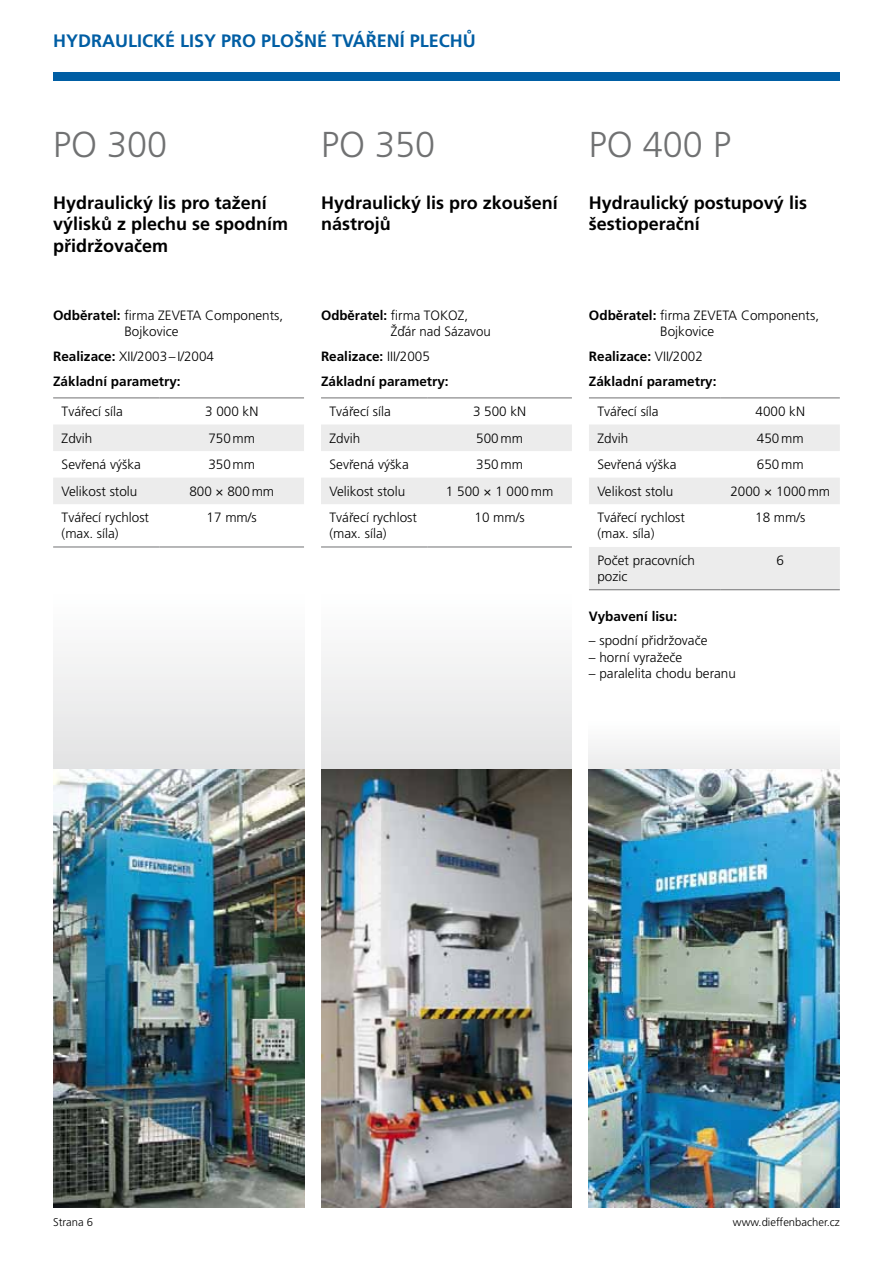
<style>
.page{position:relative;width:893px;height:1263px;background:#fff}
.page>*{position:absolute;margin:0;border:0;box-sizing:border-box;transform-origin:0 0}
.t1{font:300 36px "Frutiger CE";color:#707172}
.t2{font:700 18px/21.6px "Frutiger CE";color:#000}
.t3{font:700 18px "Frutiger CE";color:#005ea4}
.t4{font:300 13.5px/16.2px "Frutiger CE";color:#000}
.t5{font:700 13.5px/24.8px "Frutiger CE";color:#000}
.t6{font:300 11.25px "Frutiger CE";color:#000}
.s1{font-weight:700}
.s2{font-weight:300}
</style>
<div class="page">
<div style="left:53px;top:72px;width:787px;height:9px;background:#005ea4"></div>
<div style="left:589px;top:720px;width:251px;height:81px;background:#f5f5f5"></div>
<img style="left:589px;top:770px;width:251px;height:438px">
<svg style="left:321px;top:657px;width:251px;height:113px"></svg>
<svg style="left:53px;top:657px;width:251px;height:113px"></svg>
<svg style="left:589px;top:425px;width:251px;height:164px"></svg>
<hr style="left:589px;top:398px;width:132px;height:1px;background:#707172">
<hr style="left:721px;top:398px;width:119px;height:1px;background:#707172">
<hr style="left:589px;top:589px;width:132px;height:1px;background:#707172">
<hr style="left:721px;top:589px;width:119px;height:1px;background:#707172">
<svg style="left:321px;top:425px;width:251px;height:122px"></svg>
<hr style="left:321px;top:398px;width:106px;height:1px;background:#707172">
<hr style="left:427px;top:398px;width:145px;height:1px;background:#707172">
<hr style="left:321px;top:547px;width:106px;height:1px;background:#707172">
<hr style="left:427px;top:547px;width:145px;height:1px;background:#707172">
<img style="left:321px;top:770px;width:251px;height:438px">
<svg style="left:53px;top:425px;width:251px;height:122px"></svg>
<hr style="left:53px;top:398px;width:106px;height:1px;background:#707172">
<hr style="left:159px;top:398px;width:145px;height:1px;background:#707172">
<hr style="left:53px;top:547px;width:106px;height:1px;background:#707172">
<hr style="left:159px;top:547px;width:145px;height:1px;background:#707172">
<img style="left:53px;top:770px;width:251px;height:438px">
<p class="t3" style="left:53px;top:29px;width:424px">Hydraulické lisy pro plošné tváření plech ů</p>
<p class="t1" style="left:53px;top:124px;width:116px">PO 300</p>
<p class="t2" style="left:53px;top:193px;width:237px">Hydraulický lis pro tažení výlisků z plechu se spodním přidržovačem</p>
<p class="t4" style="left:124px;top:308px;width:160px;text-indent:-71px"><span class="s1">Odběratel:</span> firma ZEVETA Components,<br>Bojkovice</p>
<p class="t5" style="left:53px;top:345px;width:162px">Realizace: <span class="s2">XII/2003–I/2004<br></span>Základní parametry:</p>
<p class="t4" style="left:62px;top:404px;width:63px">Tvářecí síla</p>
<p class="t4" style="left:205px;top:404px;width:55px">3 000 kN</p>
<p class="t4" style="left:62px;top:431px;width:32px">Zdvih</p>
<p class="t4" style="left:208px;top:431px;width:48px">750mm</p>
<p class="t4" style="left:62px;top:457px;width:81px">Sevřená výška</p>
<p class="t4" style="left:208px;top:457px;width:48px">350mm</p>
<p class="t4" style="left:62px;top:484px;width:77px">Velikost stolu</p>
<p class="t4" style="left:189px;top:484px;width:86px">800 × 800mm</p>
<p class="t4" style="left:62px;top:510px;width:89px">Tvářecí rychlost (max. síla)</p>
<p class="t4" style="left:207px;top:510px;width:52px">17 mm/s</p>
<p class="t1" style="left:321px;top:124px;width:116px">PO 350</p>
<p class="t2" style="left:321px;top:193px;width:238px">Hydraulický lis pro zkoušení nástrojů</p>
<p class="t4" style="left:391px;top:308px;width:101px;text-indent:-70px"><span class="s1">Odběratel:</span> firma TOKOZ,<br>Žďár nad Sázavou</p>
<p class="t5" style="left:321px;top:345px;width:129px">Realizace: <span class="s2">III/2005<br></span>Základní parametry:</p>
<p class="t4" style="left:330px;top:404px;width:63px">Tvářecí síla</p>
<p class="t4" style="left:473px;top:404px;width:55px">3 500 kN</p>
<p class="t4" style="left:330px;top:431px;width:32px">Zdvih</p>
<p class="t4" style="left:476px;top:431px;width:48px">500mm</p>
<p class="t4" style="left:330px;top:457px;width:81px">Sevřená výška</p>
<p class="t4" style="left:476px;top:457px;width:48px">350mm</p>
<p class="t4" style="left:330px;top:484px;width:77px">Velikost stolu</p>
<p class="t4" style="left:446px;top:484px;width:109px">1 500 × 1 000mm</p>
<p class="t4" style="left:330px;top:510px;width:89px">Tvářecí rychlost (max. síla)</p>
<p class="t4" style="left:474px;top:510px;width:52px">10 mm/s</p>
<p class="t1" style="left:589px;top:124px;width:144px">PO 400 P</p>
<p class="t2" style="left:589px;top:193px;width:220px">Hydraulický postupový lis šestioperační</p>
<p class="t4" style="left:660px;top:308px;width:160px;text-indent:-71px"><span class="s1">Odběratel:</span> firma ZEVETA Components,<br>Bojkovice</p>
<p class="t5" style="left:589px;top:345px;width:129px">Realizace: <span class="s2">VII/2002<br></span>Základní parametry:</p>
<p class="t4" style="left:597px;top:404px;width:63px">Tvářecí síla</p>
<p class="t4" style="left:755px;top:404px;width:51px">4000 kN</p>
<p class="t4" style="left:597px;top:431px;width:32px">Zdvih</p>
<p class="t4" style="left:757px;top:431px;width:48px">450mm</p>
<p class="t4" style="left:597px;top:457px;width:81px">Sevřená výška</p>
<p class="t4" style="left:757px;top:457px;width:48px">650mm</p>
<p class="t4" style="left:597px;top:484px;width:77px">Velikost stolu</p>
<p class="t4" style="left:730px;top:484px;width:101px">2000 × 1000mm</p>
<p class="t4" style="left:597px;top:510px;width:89px">Tvářecí rychlost (max. síla)</p>
<p class="t4" style="left:755px;top:510px;width:52px">18 mm/s</p>
<p class="t4" style="left:597px;top:553px;width:99px">Počet pracovních pozic</p>
<p class="t4" style="left:776px;top:553px;width:9px">6</p>
<p class="t5" style="left:589px;top:605px;width:90px">Vybavení lisu:</p>
<p class="t4" style="left:589px;top:634px;width:120px">– spodní přidržovače</p>
<p class="t4" style="left:589px;top:650px;width:95px">– horní vyražeče</p>
<p class="t4" style="left:589px;top:666px;width:149px">– paralelita chodu beranu</p>
<p class="t6" style="left:53px;top:1216px;width:42px">Strana 6</p>
<p class="t6" style="left:733px;top:1216px;width:108px">www.dieffenbacher.cz</p>
</div>
